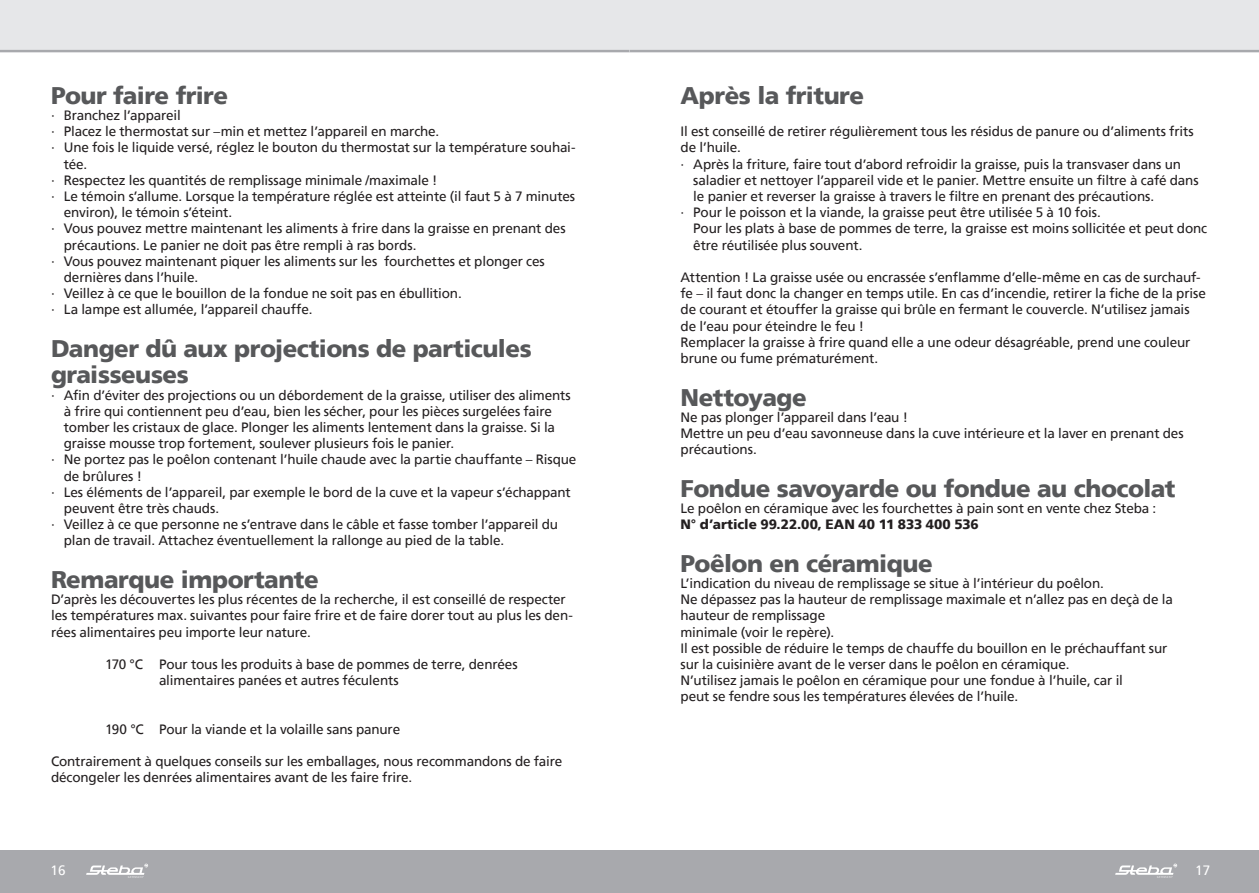
<style>
.page{position:relative;width:1259px;height:893px;background:#fff}
.page>*{position:absolute;margin:0;border:0;box-sizing:border-box;transform-origin:0 0}
.t1{font:900 24px/26.4px "Frutiger";letter-spacing:-.02em;color:#57585a}
.t2{font:13.5px/16.2px "Frutiger";letter-spacing:-.01em;color:#231f20}
.t3{font:900 13.5px "Frutiger";letter-spacing:-.005em;color:#231f20}
.t4{font:13.5px "Frutiger";color:#fff}
</style>
<div class="page">
<div style="left:0;top:0;width:629px;height:51px;background:#e6e7e9"></div>
<div style="left:0;top:850px;width:629px;height:43px;background:#a8a9ad"></div>
<svg style="left:86px;top:864px;width:62px;height:14px"></svg>
<hr style="left:0;top:50px;width:629px;height:2px;background:#a8a9ad">
<div style="left:629px;top:0;width:630px;height:51px;background:#e6e7e9"></div>
<div style="left:629px;top:850px;width:630px;height:43px;background:#a8a9ad"></div>
<svg style="left:1115px;top:864px;width:62px;height:14px"></svg>
<hr style="left:629px;top:50px;width:630px;height:2px;background:#a8a9ad">
<h1 class="t1" style="left:51px;top:84px;width:179px">Pour faire frire</h1>
<p class="t2" style="left:51px;top:107px;width:131px">∙ Branchez l’appareil</p>
<p class="t2" style="left:51px;top:123px;width:390px">∙ Placez le thermostat sur –min et mettez l’appareil en marche.</p>
<p class="t2" style="left:51px;top:139px;width:526px">∙ Une fois le liquide versé, réglez le bouton du thermostat sur la température souhai-</p>
<p class="t2" style="left:64px;top:157px;width:25px">tée.</p>
<p class="t2" style="left:51px;top:172px;width:388px">∙ Respectez les quantités de remplissage minimale /maximale !</p>
<p class="t2" style="left:51px;top:188px;width:525px">∙ Le témoin s’allume. Lorsque la température réglée est atteinte (il faut 5 à 7 minutes</p>
<p class="t2" style="left:64px;top:205px;width:170px">environ), le témoin s’éteint.</p>
<p class="t2" style="left:51px;top:220px;width:516px">∙ Vous pouvez mettre maintenant les aliments à frire dans la graisse en prenant des</p>
<p class="t2" style="left:64px;top:238px;width:354px">précautions. Le panier ne doit pas être rempli à ras bords.</p>
<p class="t2" style="left:51px;top:253px;width:495px">∙ Vous pouvez maintenant piquer les aliments sur les fourchettes et plonger ces</p>
<p class="t2" style="left:64px;top:270px;width:136px">dernières dans l’huile.</p>
<p class="t2" style="left:51px;top:285px;width:412px">∙ Veillez à ce que le bouillon de la fondue ne soit pas en ébullition.</p>
<p class="t2" style="left:51px;top:301px;width:263px">∙ La lampe est allumée, l’appareil chauffe.</p>
<h1 class="t1" style="left:51px;top:337px;width:482px">Danger dû aux projections de particules graisseuses</h1>
<p class="t2" style="left:51px;top:387px;width:521px">∙ Afin d’éviter des projections ou un débordement de la graisse, utiliser des aliments</p>
<p class="t2" style="left:64px;top:404px;width:490px">à frire qui contiennent peu d’eau, bien les sécher, pour les pièces surgelées faire</p>
<p class="t2" style="left:64px;top:420px;width:493px">tomber les cristaux de glace. Plonger les aliments lentement dans la graisse. Si la</p>
<p class="t2" style="left:64px;top:436px;width:392px">graisse mousse trop fortement, soulever plusieurs fois le panier.</p>
<p class="t2" style="left:51px;top:451px;width:527px">∙ Ne portez pas le poêlon contenant l’huile chaude avec la partie chauffante – Risque</p>
<p class="t2" style="left:64px;top:469px;width:80px">de brûlures !</p>
<p class="t2" style="left:51px;top:484px;width:521px">∙ Les éléments de l’appareil, par exemple le bord de la cuve et la vapeur s’échappant</p>
<p class="t2" style="left:64px;top:501px;width:157px">peuvent être très chauds.</p>
<p class="t2" style="left:51px;top:516px;width:508px">∙ Veillez à ce que personne ne s’entrave dans le câble et fasse tomber l’appareil du</p>
<p class="t2" style="left:64px;top:534px;width:442px">plan de travail. Attachez éventuellement la rallonge au pied de la table.</p>
<h1 class="t1" style="left:51px;top:568px;width:269px">Remarque importante</h1>
<p class="t2" style="left:51px;top:592px;width:523px">D’après les découvertes les plus récentes de la recherche, il est conseillé de respecter les températures max. suivantes pour faire frire et de faire dorer tout au plus les den&shy;rées alimentaires peu importe leur nature.</p>
<p class="t2" style="left:159px;top:657px;width:360px;text-indent:-54px">170 °C Pour tous les produits à base de pommes de terre, denrées alimentaires panées et autres féculents</p>
<p class="t2" style="left:105px;top:722px;width:297px">190 °C Pour la viande et la volaille sans panure</p>
<p class="t2" style="left:51px;top:754px;width:513px">Contrairement à quelques conseils sur les emballages, nous recommandons de faire décongeler les denrées alimentaires avant de les faire frire.</p>
<h1 class="t1" style="left:680px;top:84px;width:185px">Après la friture</h1>
<p class="t2" style="left:680px;top:124px;width:515px">Il est conseillé de retirer régulièrement tous les résidus de panure ou d’aliments frits</p>
<p class="t2" style="left:680px;top:141px;width:62px">de l’huile.</p>
<p class="t2" style="left:680px;top:156px;width:502px">∙ Après la friture, faire tout d’abord refroidir la graisse, puis la transvaser dans un</p>
<p class="t2" style="left:693px;top:173px;width:507px">saladier et nettoyer l’appareil vide et le panier. Mettre ensuite un filtre à café dans</p>
<p class="t2" style="left:693px;top:189px;width:462px">le panier et reverser la graisse à travers le filtre en prenant des précautions.</p>
<p class="t2" style="left:680px;top:204px;width:422px">∙ Pour le poisson et la viande, la graisse peut être utilisée 5 à 10 fois.</p>
<p class="t2" style="left:693px;top:222px;width:515px">Pour les plats à base de pommes de terre, la graisse est moins sollicitée et peut donc</p>
<p class="t2" style="left:693px;top:238px;width:171px">être réutilisée plus souvent.</p>
<p class="t2" style="left:680px;top:270px;width:527px">Attention ! La graisse usée ou encrassée s’enflamme d’elle-même en cas de surchauf&shy;fe – il faut donc la changer en temps utile. En cas d’incendie, retirer la fiche de la prise de courant et étouffer la graisse qui brûle en fermant le couvercle. N’utilisez jamais de l’eau pour éteindre le feu !<br>Remplacer la graisse à frire quand elle a une odeur désagréable, prend une couleur brune ou fume prématurément.</p>
<h1 class="t1" style="left:680px;top:386px;width:128px">Nettoyage</h1>
<p class="t2" style="left:680px;top:410px;width:505px">Ne pas plonger l’appareil dans l’eau !<br>Mettre un peu d’eau savonneuse dans la cuve intérieure et la laver en prenant des précautions.</p>
<h1 class="t1" style="left:680px;top:477px;width:496px">Fondue savoyarde ou fondue au chocolat</h1>
<p class="t2" style="left:680px;top:501px;width:477px">Le poêlon en céramique avec les fourchettes à pain sont en vente chez Steba :</p>
<p class="t3" style="left:680px;top:519px;width:300px">N° d’article 99.22.00, EAN 40 11 833 400 536</p>
<h1 class="t1" style="left:680px;top:552px;width:254px">Poêlon en céramique</h1>
<p class="t2" style="left:680px;top:576px;width:494px">L’indication du niveau de remplissage se situe à l’intérieur du poêlon.<br>Ne dépassez pas la hauteur de remplissage maximale et n’allez pas en deçà de la hauteur de remplissage<br>minimale (voir le repère).<br>Il est possible de réduire le temps de chauffe du bouillon en le préchauffant sur sur la cuisinière avant de le verser dans le poêlon en céramique.<br>N’utilisez jamais le poêlon en céramique pour une fondue à l’huile, car il<br>peut se fendre sous les températures élevées de l’huile.</p>
<p class="t4" style="left:51px;top:864px;width:17px">16</p>
<p class="t4" style="left:1195px;top:864px;width:17px">17</p>
</div>
